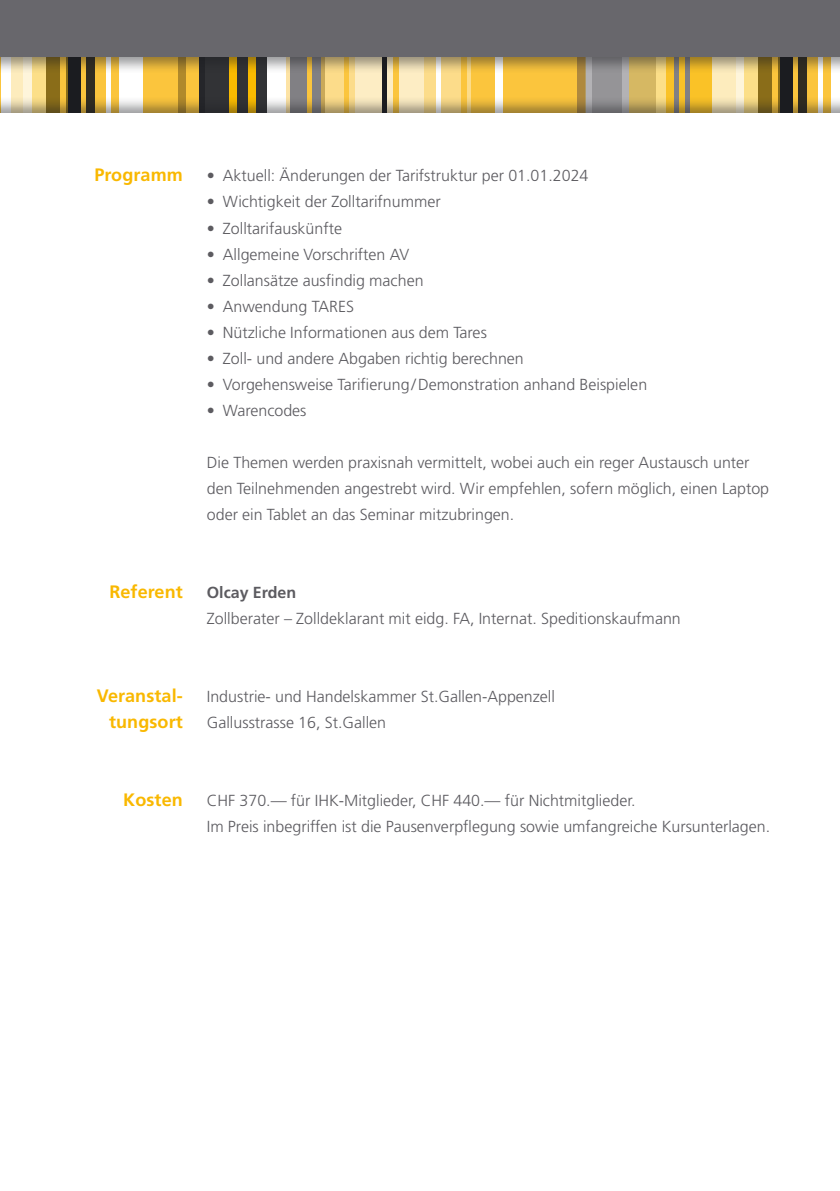
<style>
.page{position:relative;width:840px;height:1191px;background:#fff}
.page>*{position:absolute;margin:0;border:0;box-sizing:border-box;transform-origin:0 0}
.t1{font:700 18px/26px "Frutiger LT Std";letter-spacing:.005em;color:#f9b800;text-align:right}
.t2{font:300 16px/26px "Frutiger LT Std";color:#5c5b60}
.t3{font:700 16px "Frutiger LT Std";color:#5c5b60}
</style>
<div class="page">
<svg style="left:782px;top:0;width:57px;height:176px"></svg>
<svg style="left:280px;top:0;width:13px;height:176px"></svg>
<svg style="left:173px;top:0;width:31px;height:176px"></svg>
<svg style="left:470px;top:0;width:115px;height:176px;background:#e9b83c"></svg>
<svg style="left:234px;top:0;width:52px;height:176px"></svg>
<svg style="left:758px;top:0;width:34px;height:176px"></svg>
<svg style="left:290px;top:0;width:34px;height:176px"></svg>
<svg style="left:321px;top:75px;width:150px;height:21px"></svg>
<svg style="left:178px;top:0;width:8px;height:176px"></svg>
<svg style="left:585px;top:75px;width:43px;height:21px"></svg>
<svg style="left:628px;top:75px;width:151px;height:21px;background:#dfba4f"></svg>
<svg style="left:830px;top:0;width:9px;height:176px"></svg>
<svg style="left:577px;top:0;width:8px;height:176px"></svg>
<svg style="left:495px;top:0;width:7px;height:176px"></svg>
<svg style="left:817px;top:0;width:5px;height:176px"></svg>
<svg style="left:436px;top:0;width:5px;height:176px"></svg>
<svg style="left:674px;top:0;width:4px;height:176px"></svg>
<svg style="left:685px;top:0;width:4px;height:176px"></svg>
<svg style="left:355px;top:0;width:69px;height:176px;background:#e8d8b2"></svg>
<svg style="left:712px;top:75px;width:31px;height:21px"></svg>
<div style="left:798px;top:0;width:8px;height:176px;background:#312d22"></div>
<svg style="left:393px;top:0;width:5px;height:176px"></svg>
<svg style="left:461px;top:0;width:5px;height:176px"></svg>
<svg style="left:771px;top:0;width:5px;height:176px"></svg>
<div style="left:381px;top:0;width:5px;height:176px;background:#1b1c20"></div>
<svg style="left:306px;top:0;width:5px;height:176px"></svg>
<svg style="left:199px;top:75px;width:67px;height:21px"></svg>
<svg style="left:248px;top:0;width:7px;height:176px"></svg>
<svg style="left:229px;top:0;width:8px;height:176px"></svg>
<svg style="left:592px;top:0;width:29px;height:176px"></svg>
<svg style="left:71px;top:0;width:102px;height:176px;background:#e6b63d"></svg>
<svg style="left:46px;top:0;width:35px;height:176px"></svg>
<svg style="left:32px;top:75px;width:36px;height:21px"></svg>
<svg style="left:119px;top:0;width:24px;height:176px"></svg>
<svg style="left:106px;top:0;width:4px;height:176px"></svg>
<svg style="left:11px;top:75px;width:21px;height:21px"></svg>
<div style="left:87px;top:0;width:8px;height:176px;background:#312d22"></div>
<svg style="left:60px;top:0;width:5px;height:176px"></svg>
<hr style="left:0;top:0;width:1px;height:176px;background:#fbc53d">
<div style="left:0;top:0;width:839px;height:75px;background:#1b1c20;opacity:.45"></div>
<div style="left:0;top:0;width:839px;height:57px;background:#68676c"></div>
<div style="left:0;top:113px;width:839px;height:1078px;background:#fff"></div>
<p class="t1" style="left:94px;top:162px;width:90px">Programm</p>
<p class="t2" style="left:207px;top:163px;width:383px">• Aktuell: Änderungen der Tarifstruktur per 01.01.2024</p>
<p class="t2" style="left:207px;top:189px;width:235px">• Wichtigkeit der Zolltarifnummer</p>
<p class="t2" style="left:207px;top:215px;width:137px">• Zolltarifauskünfte</p>
<p class="t2" style="left:207px;top:241px;width:204px">• Allgemeine Vorschriften AV</p>
<p class="t2" style="left:207px;top:267px;width:218px">• Zollansätze ausfindig machen</p>
<p class="t2" style="left:207px;top:293px;width:149px">• Anwendung TARES</p>
<p class="t2" style="left:207px;top:319px;width:281px">• Nützliche Informationen aus dem Tares</p>
<p class="t2" style="left:207px;top:345px;width:318px">• Zoll- und andere Abgaben richtig berechnen</p>
<p class="t2" style="left:207px;top:371px;width:441px">• Vorgehensweise Tarifierung/Demonstration anhand Beispielen</p>
<p class="t2" style="left:207px;top:397px;width:101px">• Warencodes</p>
<p class="t2" style="left:207px;top:449px;width:563px">Die Themen werden praxisnah vermittelt, wobei auch ein reger Austausch unter den Teilnehmenden angestrebt wird. Wir empfehlen, sofern möglich, einen Laptop oder ein Tablet an das Seminar mitzubringen.</p>
<p class="t1" style="left:109px;top:578px;width:75px">Referent</p>
<p class="t3" style="left:207px;top:582px;width:91px">Olcay Erden</p>
<p class="t2" style="left:207px;top:605px;width:475px">Zollberater – Zolldeklarant mit eidg. FA, Internat. Speditionskaufmann</p>
<p class="t1" style="left:97px;top:682px;width:87px">Veranstal&shy;tungsort</p>
<p class="t2" style="left:207px;top:683px;width:349px">Industrie- und Handelskammer St.Gallen-Appenzell<br>Gallusstrasse 16, St.Gallen</p>
<p class="t1" style="left:123px;top:786px;width:61px">Kosten</p>
<p class="t2" style="left:207px;top:787px;width:564px">CHF 370.— für IHK-Mitglieder, CHF 440.— für Nichtmitglieder.<br>Im Preis inbegriffen ist die Pausenverpflegung sowie umfangreiche Kursunterlagen.</p>
</div>
